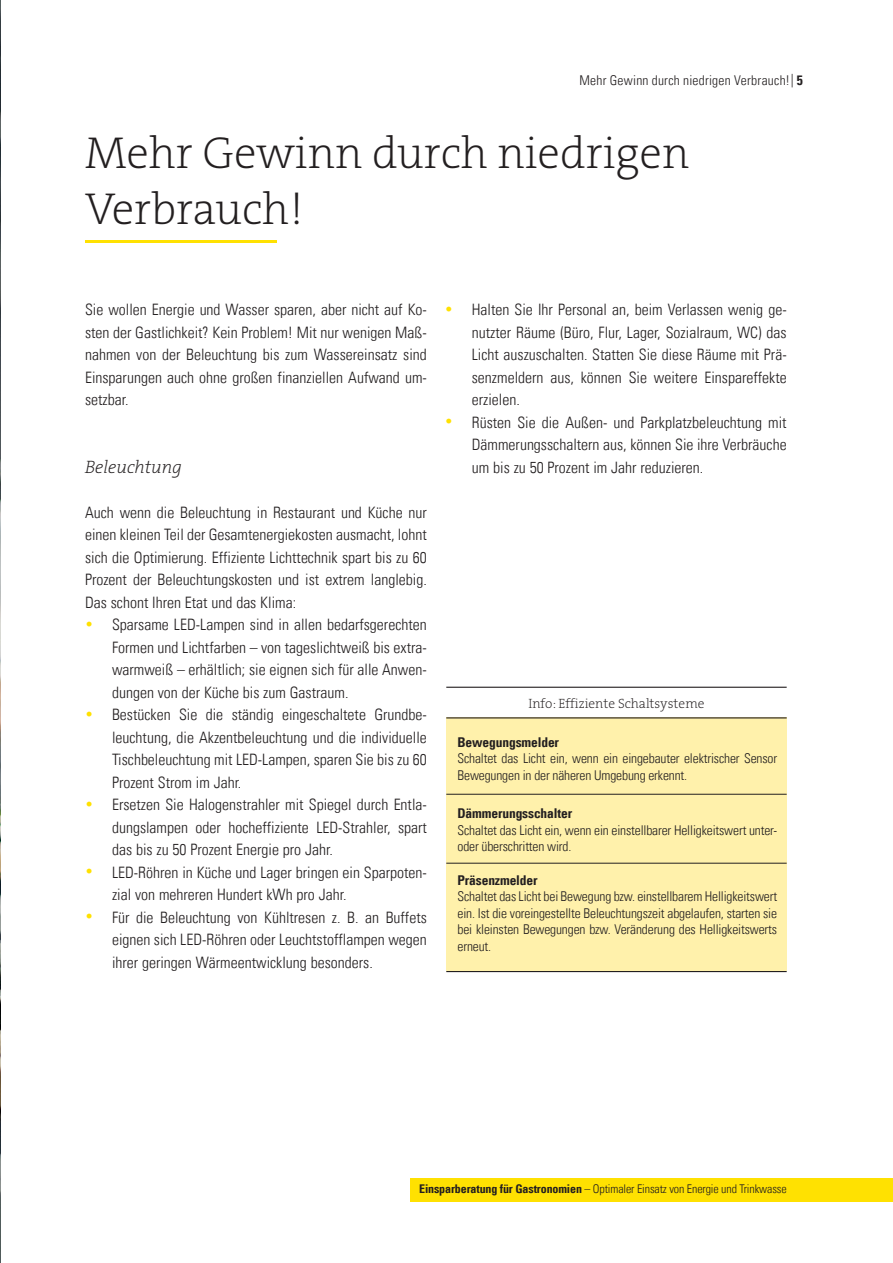
<style>
.page{position:relative;width:893px;height:1263px;background:#fff}
.page>*{position:absolute;margin:0;border:0;box-sizing:border-box;transform-origin:0 0}
.t1{font:45px/55.5px "The Serif HP2 Ex Lig";color:#231f20}
.t2{font:18px "The Serif HP2 Ex Lig IT";color:#231f20}
.t3{font:300 condensed 15.75px/22.5px "Univers LT";color:#231f20;text-align:justify}
.t4{font:300 condensed 13.5px/16.5px "Univers LT";letter-spacing:-.01em;color:#231f20}
.t5{font:700 condensed 13.5px "Univers LT";letter-spacing:-.01em;color:#231f20}
.t6{font:300 condensed 13.5px "Univers LT";letter-spacing:.02em;color:#231f20}
.t7{font:13.5px "The Serif HP2 Ex Lig";color:#231f20}
.t8{font:300 condensed 12px "Univers LT";letter-spacing:-.01em;color:#231f20}
.s1{font-weight:700}
.s2{font-size:13.5px;color:#ffe101}
</style>
<div class="page">
<hr style="left:85px;top:241px;width:192px;height:2px;background:#ffe101">
<div style="left:410px;top:1178px;width:483px;height:24px;background:#ffe101"></div>
<img style="left:0;top:0;width:1px;height:1263px">
<div style="left:446px;top:718px;width:341px;height:253px;background:#fff1ab"></div>
<hr style="left:446px;top:717px;width:341px;height:1px;background:#231f20">
<hr style="left:446px;top:687px;width:341px;height:1px;background:#231f20">
<hr style="left:446px;top:971px;width:341px;height:1px;background:#231f20">
<hr style="left:446px;top:863px;width:341px;height:1px;background:#231f20">
<hr style="left:446px;top:794px;width:341px;height:1px;background:#231f20">
<p class="t6" style="left:579px;top:72px;width:225px">Mehr Gewinn durch niedrigen Verbrauch!| <span class="s1">5</span></p>
<h1 class="t1" style="left:85px;top:126px;width:606px">Mehr Gewinn durch niedrigen<br>Verbrauch!</h1>
<p class="t3" style="left:85px;top:298px;width:343px">Sie wollen Energie und Wasser sparen, aber nicht auf Ko&shy;sten der Gastlichkeit? Kein Problem! Mit nur wenigen Maß&shy;nahmen von der Beleuchtung bis zum Wassereinsatz sind Einsparungen auch ohne großen finanziellen Aufwand um&shy;setzbar.</p>
<p class="t2" style="left:85px;top:455px;width:98px">Beleuchtung</p>
<p class="t3" style="left:85px;top:501px;width:343px">Auch wenn die Beleuchtung in Restaurant und Küche nur einen kleinen Teil der Gesamtenergiekosten ausmacht, lohnt sich die Optimierung. Effiziente Lichttechnik spart bis zu 60<br>Prozent der Beleuchtungskosten und ist extrem langlebig.<br>Das schont Ihren Etat und das Klima:</p>
<p class="t3" style="left:112px;top:613px;width:316px;text-indent:-27px"><span class="s2">•</span> Sparsame LED-Lampen sind in allen bedarfsgerechten Formen und Lichtfarben – von tageslichtweiß bis extra&shy;warmweiß – erhältlich; sie eignen sich für alle Anwen&shy;dungen von der Küche bis zum Gastraum.</p>
<p class="t3" style="left:112px;top:703px;width:316px;text-indent:-27px"><span class="s2">•</span> Bestücken Sie die ständig eingeschaltete Grundbe&shy;leuchtung, die Akzentbeleuchtung und die individuelle Tischbeleuchtung mit LED-Lampen, sparen Sie bis zu 60<br>Prozent Strom im Jahr.</p>
<p class="t3" style="left:112px;top:793px;width:316px;text-indent:-27px"><span class="s2">•</span> Ersetzen Sie Halogenstrahler mit Spiegel durch Entla&shy;dungslampen oder hocheffiziente LED-Strahler, spart das bis zu 50 Prozent Energie pro Jahr.</p>
<p class="t3" style="left:112px;top:861px;width:316px;text-indent:-27px"><span class="s2">•</span> LED-Röhren in Küche und Lager bringen ein Sparpoten&shy;zial von mehreren Hundert kWh pro Jahr.</p>
<p class="t3" style="left:112px;top:906px;width:316px;text-indent:-27px"><span class="s2">•</span> Für die Beleuchtung von Kühltresen z. B. an Buffets eignen sich LED-Röhren oder Leuchtstofflampen wegen ihrer geringen Wärmeentwicklung besonders.</p>
<p class="t3" style="left:472px;top:298px;width:316px;text-indent:-27px"><span class="s2">•</span> Halten Sie Ihr Personal an, beim Verlassen wenig ge&shy;nutzter Räume (Büro, Flur, Lager, Sozialraum, WC) das Licht auszuschalten. Statten Sie diese Räume mit Prä&shy;senzmeldern aus, können Sie weitere Einspareffekte erzielen.</p>
<p class="t3" style="left:472px;top:411px;width:316px;text-indent:-27px"><span class="s2">•</span> Rüsten Sie die Außen- und Parkplatzbeleuchtung mit Dämmerungsschaltern aus, können Sie ihre Verbräuche um bis zu 50 Prozent im Jahr reduzieren.</p>
<p class="t7" style="left:528px;top:694px;width:178px">Info: Effiziente Schaltsysteme</p>
<p class="t5" style="left:457px;top:734px;width:103px">Bewegungsmelder</p>
<p class="t4" style="left:457px;top:750px;width:321px">Schaltet das Licht ein, wenn ein eingebauter elektrischer Sensor<br>Bewegungen in der näheren Umgebung erkennt.</p>
<p class="t5" style="left:457px;top:805px;width:116px">Dämmerungsschalter</p>
<p class="t4" style="left:457px;top:822px;width:321px">Schaltet das Licht ein, wenn ein einstellbarer Helligkeitswert unter&shy;oder überschritten wird.</p>
<p class="t5" style="left:457px;top:872px;width:82px">Präsenzmelder</p>
<p class="t4" style="left:457px;top:888px;width:321px;text-align:justify">Schaltet das Licht bei Bewegung bzw. einstellbarem Helligkeitswert ein. Ist die voreingestellte Beleuchtungszeit abgelaufen, starten sie bei kleinsten Bewegungen bzw. Veränderung des Helligkeitswerts erneut.</p>
<p class="t8" style="left:419px;top:1182px;width:369px"><span class="s1">Einsparberatung für Gastronomien</span> – Optimaler Einsatz von Energie und Trinkwasse</p>
</div>
